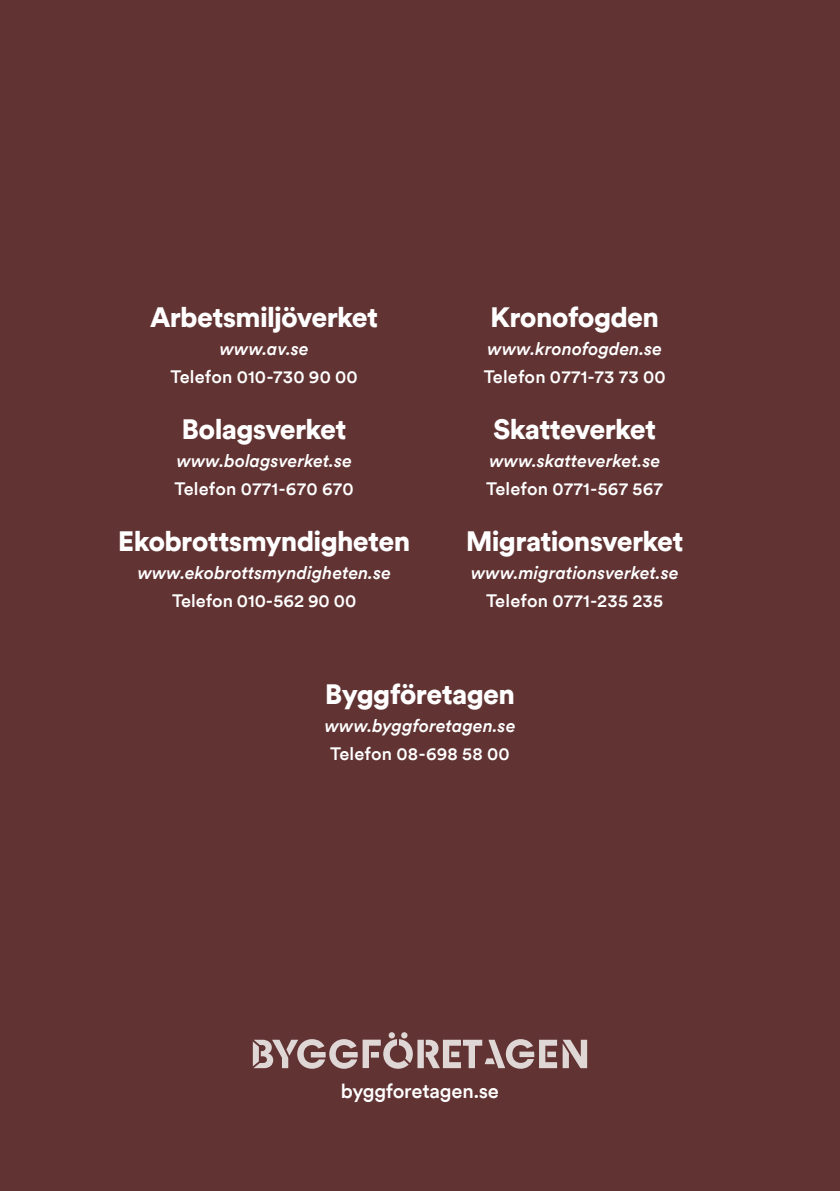
<style>
.page{position:relative;width:840px;height:1191px;background:#fff}
.page>*{position:absolute;margin:0;border:0;box-sizing:border-box;transform-origin:0 0}
.t1{font:900 28px "Circular XXTT";letter-spacing:-.025em;color:#fff}
.t2{font:500 20px "Circular XXTT";letter-spacing:-.015em;color:#fff}
.t3{font:italic 500 18px "Circular XXTT";color:#fff}
.t4{font:500 18px "Circular XXTT";letter-spacing:.01em;color:#fff}
</style>
<div class="page">
<div style="left:0;top:0;width:839px;height:1191px;background:#623333"></div>
<svg style="left:562px;top:1039px;width:24px;height:29px"></svg>
<svg style="left:253px;top:1032px;width:303px;height:36px"></svg>
<h1 class="t1" style="left:150px;top:297px;width:229px">Arbetsmiljöverket</h1>
<p class="t3" style="left:219px;top:336px;width:91px">www.av.se</p>
<p class="t4" style="left:170px;top:364px;width:189px">Telefon 010-730 90 00</p>
<h1 class="t1" style="left:181px;top:409px;width:166px">Bolagsverket</h1>
<p class="t3" style="left:176px;top:448px;width:177px">www.bolagsverket.se</p>
<p class="t4" style="left:174px;top:476px;width:181px">Telefon 0771-670 670</p>
<h1 class="t1" style="left:118px;top:521px;width:294px">Ekobrottsmyndigheten</h1>
<p class="t3" style="left:137px;top:560px;width:255px">www.ekobrottsmyndigheten.se</p>
<p class="t4" style="left:172px;top:588px;width:185px">Telefon 010-562 90 00</p>
<h1 class="t1" style="left:490px;top:297px;width:170px">Kronofogden</h1>
<p class="t3" style="left:487px;top:336px;width:176px">www.kronofogden.se</p>
<p class="t4" style="left:483px;top:364px;width:183px">Telefon 0771-73 73 00</p>
<h1 class="t1" style="left:492px;top:409px;width:165px">Skatteverket</h1>
<p class="t3" style="left:488px;top:448px;width:173px">www.skatteverket.se</p>
<p class="t4" style="left:486px;top:476px;width:178px">Telefon 0771-567 567</p>
<h1 class="t1" style="left:465px;top:521px;width:219px">Migrationsverket</h1>
<p class="t3" style="left:470px;top:560px;width:209px">www.migrationsverket.se</p>
<p class="t4" style="left:486px;top:588px;width:178px">Telefon 0771-235 235</p>
<h1 class="t1" style="left:325px;top:674px;width:191px">Byggföretagen</h1>
<p class="t3" style="left:324px;top:713px;width:192px">www.byggforetagen.se</p>
<p class="t4" style="left:330px;top:741px;width:181px">Telefon 08-698 58 00</p>
<p class="t2" style="left:341px;top:1077px;width:159px">byggforetagen.se</p>
</div>
